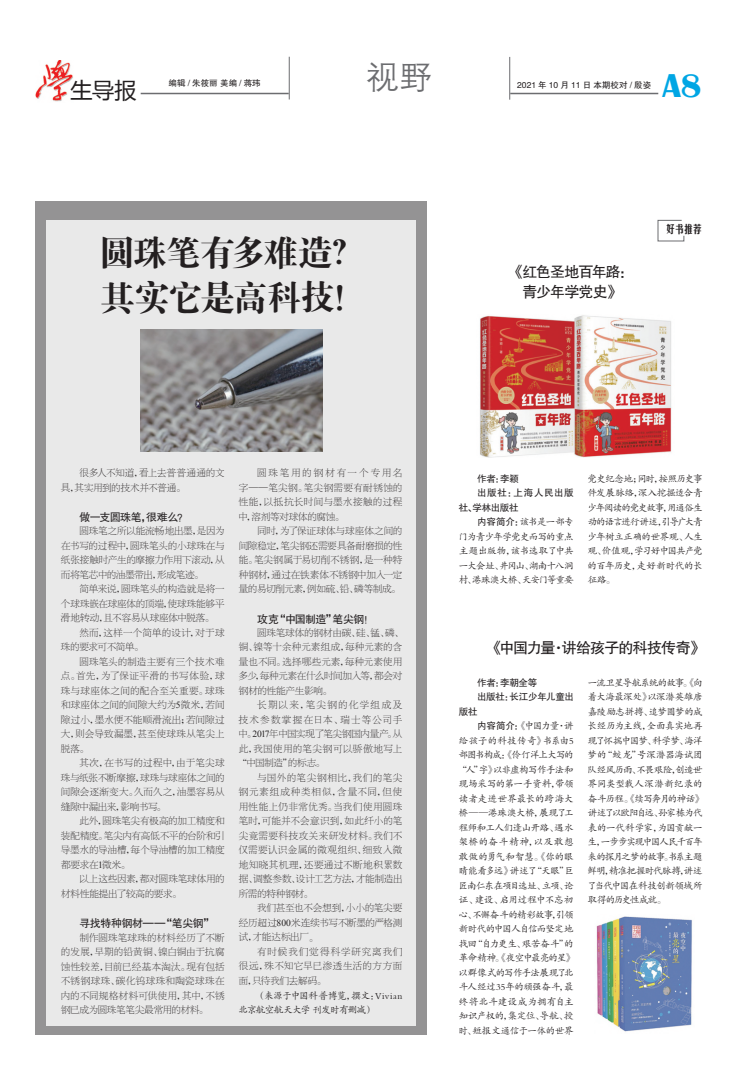
<style>
.page{position:relative;width:738px;height:1078px;background:#fff}
.page>*{position:absolute;margin:0;border:0;box-sizing:border-box;transform-origin:0 0}
.t1{font:35px/45px "FZDBSK GBK1 0";letter-spacing:-.055em;color:#231f20}
.t2{font:700 34px "Britannic";color:#00a6e4}
.t3{font:33px "FZZDXK GBK1 0";color:#6c6d70}
.t4{font:22px "Microsoft Ya Hei";color:#231f20}
.t5{font:15px/20px "FZHTK GBK1 0";letter-spacing:-.065em;color:#231f20;text-align:center}
.t6{font:11px "FZHTK GBK1 0";letter-spacing:-.045em;color:#231f20}
.t7{font:11px "FZMHK GBK1 0";color:#231f20}
.t8{font:9.5px/14.5px "FZBSK GBK1 0";color:#231f20;text-align:justify}
.t9{font:9.5px/14.5px "FZKTK GBK1 0";letter-spacing:-.06em;color:#231f20;text-align:justify}
.t10{font:9.5px "FZHTK GBK1 0";letter-spacing:-.025em;color:#231f20}
.t11{font:9.5px "FZHTK GBK1 0";letter-spacing:.065em;color:#231f20}
.t12{font:8.5px "FZHTK GBK1 0";color:#231f20}
.s1{font-family:"Times New Roman"}
.s2{font-family:"FZHTK GBK1 0"}
</style>
<div class="page">
<div style="left:35px;top:201px;width:392px;height:834px;background:#949394"></div>
<img style="left:35px;top:60px;width:34px;height:42px">
<svg style="left:69px;top:63px;width:4px;height:19px"></svg>
<hr style="left:141px;top:93px;width:147px;height:1px;background:#6c6d70">
<hr style="left:510px;top:93px;width:147px;height:1px;background:#6c6d70">
<hr style="left:288px;top:57px;width:1px;height:42px;background:#6c6d70">
<hr style="left:509px;top:57px;width:1px;height:43px;background:#6c6d70">
<svg style="left:657px;top:219px;width:27px;height:23px"></svg>
<img style="left:596px;top:916px;width:96px;height:116px">
<img style="left:480px;top:315px;width:192px;height:142px">
<div style="left:47px;top:220px;width:368px;height:805px;background:#e9e9e9"></div>
<img style="left:140px;top:329px;width:183px;height:122px">
<h3 class="t3" style="left:366px;top:59px;width:68px">视野</h3>
<h3 class="t4" style="left:71px;top:75px;width:67px">生导报</h3>
<h2 class="t2" style="left:661px;top:67px;width:41px">A8</h2>
<p class="t12" style="left:168px;top:78px;width:94px">编辑 / 朱筱丽 美编 / 蒋玮</p>
<p class="t12" style="left:517px;top:81px;width:135px">2021 年 10 月 11 日 本期校对 / 殷姿</p>
<h1 class="t1" style="left:100px;top:231px;width:268px">圆珠笔有多难造？其实它是高科技！</h1>
<h3 class="t5" style="left:509px;top:262px;width:126px">《红色圣地百年路：青少年学党史》</h3>
<p class="t7" style="left:664px;top:222px;width:39px">好书推荐</p>
<p class="t8" style="left:61px;top:466px;width:165px;text-indent:18px">很多人不知道，看上去普普通通的文具，其实用到的技术并不普通。</p>
<p class="t6" style="left:79px;top:511px;width:110px">做一支圆珠笔，很难么？</p>
<p class="t8" style="left:61px;top:524px;width:165px;text-indent:18px">圆珠笔之所以能流畅地出墨，是因为在书写的过程中，圆珠笔头的小球珠在与纸张接触时产生的摩擦力作用下滚动，从而将笔芯中的油墨带出，形成笔迹。</p>
<p class="t8" style="left:61px;top:582px;width:165px;text-indent:18px">简单来说，圆珠笔头的构造就是将一个球珠嵌在球座体的顶端，使球珠能够平滑地转动，且不容易从球座体中脱落。</p>
<p class="t8" style="left:61px;top:625px;width:165px;text-indent:18px">然而，这样一个简单的设计，对于球珠的要求可不简单。</p>
<p class="t8" style="left:61px;top:654px;width:165px;text-indent:18px">圆珠笔头的制造主要有三个技术难点。首先，为了保证平滑的书写体验，球珠与球座体之间的配合至关重要。球珠和球座体之间的间隙大约为<span class="s1">5</span>微米，若间隙过小，墨水便不能顺滑流出；若间隙过大，则会导致漏墨，甚至使球珠从笔尖上脱落。</p>
<p class="t8" style="left:61px;top:755px;width:165px;text-indent:19px">其次，在书写的过程中，由于笔尖球珠与纸张不断摩擦，球珠与球座体之间的间隙会逐渐变大。久而久之，油墨容易从缝隙中漏出来，影响书写。</p>
<p class="t8" style="left:61px;top:813px;width:165px;text-indent:18px">此外，圆珠笔尖有极高的加工精度和装配精度。笔尖内有高低不平的台阶和引导墨水的导油槽，每个导油槽的加工精度都要求在<span class="s1">1</span>微米。</p>
<p class="t8" style="left:61px;top:871px;width:165px;text-indent:18px">以上这些因素，都对圆珠笔球体用的材料性能提出了较高的要求。</p>
<p class="t6" style="left:79px;top:917px;width:136px">寻找特种钢材——“笔尖钢”</p>
<p class="t8" style="left:61px;top:930px;width:165px;text-indent:18px">制作圆珠笔球珠的材料经历了不断的发展，早期的铅黄铜、镍白铜由于抗腐蚀性较差，目前已经基本淘汰。现有包括不锈钢球珠、碳化钨球珠和陶瓷球珠在内的不同规格材料可供使用，其中，不锈钢已成为圆珠笔笔尖最常用的材料。</p>
<p class="t8" style="left:238px;top:465px;width:165px;text-indent:18px">圆珠笔用的钢材有一个专用名字——笔尖钢。笔尖钢需要有耐锈蚀的性能，以抵抗长时间与墨水接触的过程中，溶剂等对球体的腐蚀。</p>
<p class="t8" style="left:238px;top:523px;width:165px;text-indent:18px">同时，为了保证球体与球座体之间的间隙稳定，笔尖钢还需要具备耐磨损的性能。笔尖钢属于易切削不锈钢，是一种特种钢材，通过在铁素体不锈钢中加入一定量的易切削元素，例如硫、铅、磷等制成。</p>
<p class="t6" style="left:257px;top:612px;width:118px">攻克“中国制造”笔尖钢！</p>
<p class="t8" style="left:238px;top:625px;width:166px;text-indent:18px">圆珠笔球体的钢材由碳、硅、锰、磷、铜、镍等十余种元素组成，每种元素的含量也不同。选择哪些元素，每种元素使用多少，每种元素在什么时间加入等，都会对钢材的性能产生影响。</p>
<p class="t8" style="left:237px;top:698px;width:166px;text-indent:20px">长期以来，笔尖钢的化学组成及技术参数掌握在日本、瑞士等公司手中。<span class="s1">2017</span>年中国实现了笔尖钢国内量产。从此，我国使用的笔尖钢可以骄傲地写上“中国制造”的标志。</p>
<p class="t8" style="left:238px;top:770px;width:165px;text-indent:18px">与国外的笔尖钢相比，我们的笔尖钢元素组成种类相似，含量不同，但使用性能上仍非常优秀。当我们使用圆珠笔时，可能并不会意识到，如此纤小的笔尖竟需要科技攻关来研发材料。我们不仅需要认识金属的微观组织、细致入微地知晓其机理，还要通过不断地积累数据、调整参数、设计工艺方法，才能制造出所需的特种钢材。</p>
<p class="t8" style="left:238px;top:900px;width:165px;text-indent:18px">我们甚至也不会想到，小小的笔尖要经历超过<span class="s1">800</span>米连续书写不断墨的严格测试，才能达标出厂。</p>
<p class="t8" style="left:238px;top:944px;width:165px;text-indent:18px">有时候我们觉得科学研究离我们很远，殊不知它早已渗透生活的方方面面，只待我们去解码。</p>
<p class="t9" style="left:238px;top:988px;width:165px;text-indent:18px">（来源于中国科普博览，撰文：Vivian北京航空航天大学 刊发时有删减）</p>
<p class="t10" style="left:477px;top:473px;width:43px">作者：李颖</p>
<p class="t11" style="left:476px;top:487px;width:98px">出版社：上海人民出版</p>
<p class="t10" style="left:458px;top:502px;width:61px">社、学林出版社</p>
<p class="t9" style="left:458px;top:515px;width:117px;text-indent:18px"><span class="s2">内容简介：</span>该书是一部专门为青少年学党史而写的重点主题出版物，该书选取了中共一大会址、井冈山、湖南十八洞村、港珠澳大桥、天安门等重要</p>
<p class="t9" style="left:587px;top:471px;width:116px">党史纪念地；同时，按照历史事件发展脉络，深入挖掘适合青少年阅读的党史故事，用通俗生动的语言进行讲述，引导广大青少年树立正确的世界观、人生观、价值观，学习好中国共产党的百年历史，走好新时代的长征路。</p>
<h3 class="t5" style="left:487px;top:637px;width:217px">《中国力量·讲给孩子的科技传奇》</h3>
<p class="t10" style="left:477px;top:677px;width:62px">作者：李朝全等</p>
<p class="t10" style="left:476px;top:691px;width:98px">出版社：长江少年儿童出</p>
<p class="t10" style="left:458px;top:706px;width:20px">版社</p>
<p class="t9" style="left:457px;top:718px;width:118px;text-indent:19px"><span class="s2">内容简介：</span>《中国力量·讲给孩子的科技传奇》书系由5部图书构成：《伶仃洋上大写的“人”字》以非虚构写作手法和现场采写的第一手资料，带领读者走进世界最长的跨海大桥——港珠澳大桥，展现了工程师和工人们逢山开路、遇水架桥的奋斗精神，以及敢想敢做的勇气和智慧。《你的眼睛能看多远》讲述了“天眼”巨匠南仁东在项目选址、立项、论证、建设、启用过程中不忘初心、不懈奋斗的精彩故事，引领新时代的中国人自信而坚定地找回“自力更生、艰苦奋斗”的革命精神。《夜空中最亮的星》以群像式的写作手法展现了北斗人经过35年的顽强奋斗，最终将北斗建设成为拥有自主知识产权的，集定位、导航、授时、短报文通信于一体的世界</p>
<p class="t9" style="left:587px;top:675px;width:117px">一流卫星导航系统的故事。《向着大海最深处》以深潜英雄唐嘉陵励志拼搏、追梦圆梦的成长经历为主线，全面真实地再现了怀揣中国梦、科学梦、海洋梦的“蛟龙”号深潜器海试团队经风历雨、不畏艰险，创造世界同类型载人深潜新纪录的奋斗历程。《续写奔月的神话》讲述了以欧阳自远、孙家栋为代表的一代科学家，为国贡献一生，一步步实现中国人民千百年来的探月之梦的故事。书系主题鲜明，精准把握时代脉搏，讲述了当代中国在科技创新领域所取得的历史性成就。</p>
</div>
